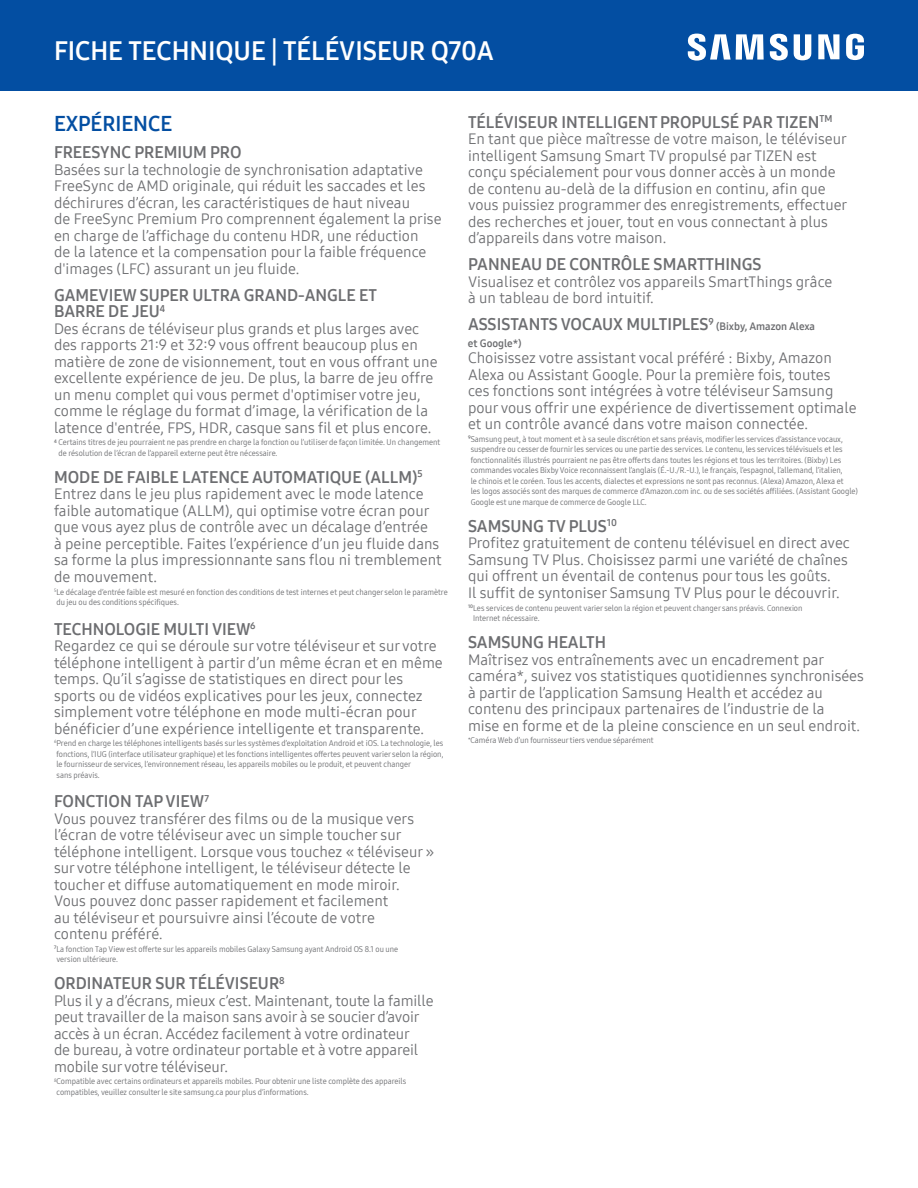
<style>
.page{position:relative;width:918px;height:1188px;background:#fff}
.page>*{position:absolute;margin:0;border:0;box-sizing:border-box;transform-origin:0 0}
.t1{font:26.1px "Samsung One 700";color:#fff}
.t2{font:21px "Samsung One 700";color:#034ea2}
.t3{font:16.5px/16.5px "Samsung One 700";color:#6d6e71}
.t4{font:15px/16.5px "Samsung One 400";color:#6d6e71}
.t5{font:10.5px "Samsung One 700";color:#6d6e71}
.t6{font:8.25px/10.5px "Samsung One 400 C";color:#6d6e71}
.s1{font-size:14.25px}
</style>
<div class="page">
<div style="left:0;top:0;width:918px;height:91px;background:#034ea2"></div>
<svg style="left:688px;top:34px;width:176px;height:27px"></svg>
<h1 class="t1" style="left:54px;top:34px;width:441px">FICHE TECHNIQUE | TÉLÉVISEUR Q70A</h1>
<h2 class="t2" style="left:54px;top:110px;width:120px">EXPÉRIENCE</h2>
<p class="t3" style="left:54px;top:144px;width:189px">FREESYNC PREMIUM PRO</p>
<p class="t4" style="left:54px;top:161px;width:389px">Basées sur la technologie de synchronisation adaptative FreeSync de AMD originale, qui réduit les saccades et les déchirures d’écran, les caractéristiques de haut niveau<br>de FreeSync Premium Pro comprennent également la prise en charge de l’affichage du contenu HDR, une réduction<br>de la latence et la compensation pour la faible fréquence d'images (LFC) assurant un jeu fluide.</p>
<p class="t3" style="left:54px;top:287px;width:325px">GAMEVIEW SUPER ULTRA GRAND-ANGLE ET<br>BARRE DE JEU<sup>4</sup></p>
<p class="t4" style="left:54px;top:320px;width:385px">Des écrans de téléviseur plus grands et plus larges avec des rapports 21:9 et 32:9 vous offrent beaucoup plus en matière de zone de visionnement, tout en vous offrant une excellente expérience de jeu. De plus, la barre de jeu offre un menu complet qui vous permet d'optimiser votre jeu, comme le réglage du format d’image, la vérification de la latence d'entrée, FPS, HDR, casque sans fil et plus encore.</p>
<p class="t6" style="left:58px;top:437px;width:383px;text-indent:-4px"><sup>4</sup> Certains titres de jeu pourraient ne pas prendre en charge la fonction ou l’utiliser de façon limitée. Un changement de résolution de l’écran de l’appareil externe peut être nécessaire.</p>
<p class="t3" style="left:54px;top:469px;width:370px">MODE DE FAIBLE LATENCE AUTOMATIQUE (ALLM)<sup>5</sup></p>
<p class="t4" style="left:54px;top:486px;width:389px">Entrez dans le jeu plus rapidement avec le mode latence faible automatique (ALLM), qui optimise votre écran pour que vous ayez plus de contrôle avec un décalage d’entrée<br>à peine perceptible. Faites l’expérience d’un jeu fluide dans sa forme la plus impressionnante sans flou ni tremblement de mouvement.</p>
<p class="t6" style="left:54px;top:586px;width:395px"><sup>5</sup>Le décalage d’entrée faible est mesuré en fonction des conditions de test internes et peut changer selon le paramètre du jeu ou des conditions spécifiques.</p>
<p class="t3" style="left:54px;top:620px;width:203px">TECHNOLOGIE MULTI VIEW<sup>6</sup></p>
<p class="t4" style="left:54px;top:637px;width:390px">Regardez ce qui se déroule sur votre téléviseur et sur votre téléphone intelligent à partir d’un même écran et en même temps. Qu’il s’agisse de statistiques en direct pour les sports ou de vidéos explicatives pour les jeux, connectez simplement votre téléphone en mode multi-écran pour bénéficier d’une expérience intelligente et transparente.</p>
<p class="t6" style="left:54px;top:738px;width:391px"><sup>6</sup>Prend en charge les téléphones intelligents basés sur les systèmes d’exploitation Android et iOS. La technologie, les fonctions, l’IUG (interface utilisateur graphique) et les fonctions intelligentes offertes peuvent varier selon la région, le fournisseur de services, l’environnement réseau, les appareils mobiles ou le produit, et peuvent changer<br>sans préavis.</p>
<p class="t3" style="left:54px;top:793px;width:157px">FONCTION TAP VIEW<sup>7</sup></p>
<p class="t4" style="left:54px;top:810px;width:382px">Vous pouvez transférer des films ou de la musique vers l’écran de votre téléviseur avec un simple toucher sur téléphone intelligent. Lorsque vous touchez « téléviseur » sur votre téléphone intelligent, le téléviseur détecte le toucher et diffuse automatiquement en mode miroir.<br>Vous pouvez donc passer rapidement et facilement<br>au téléviseur et poursuivre ainsi l’écoute de votre<br>contenu préféré<span class="s1">.</span></p>
<p class="t6" style="left:54px;top:944px;width:346px"><sup>7</sup>La fonction Tap View est offerte sur les appareils mobiles Galaxy Samsung ayant Android OS 8.1 ou une version ultérieure.</p>
<p class="t3" style="left:54px;top:975px;width:232px">ORDINATEUR SUR TÉLÉVISEUR<sup>8</sup></p>
<p class="t4" style="left:54px;top:992px;width:381px">Plus il y a d’écrans, mieux c’est. Maintenant, toute la famille peut travailler de la maison sans avoir à se soucier d’avoir accès à un écran. Accédez facilement à votre ordinateur<br>de bureau, à votre ordinateur portable et à votre appareil mobile sur votre téléviseur.</p>
<p class="t6" style="left:57px;top:1076px;width:351px;text-indent:-3px"><sup>8</sup>Compatible avec certains ordinateurs et appareils mobiles. Pour obtenir une liste complète des appareils compatibles, veuillez consulter le site samsung.ca pour plus d’informations.</p>
<p class="t3" style="left:468px;top:114px;width:366px">TÉLÉVISEUR INTELLIGENT PROPULSÉ PAR TIZEN<sup>TM</sup></p>
<p class="t4" style="left:468px;top:131px;width:381px">En tant que pièce maîtresse de votre maison, le téléviseur intelligent Samsung Smart TV propulsé par TIZEN est conçu spécialement pour vous donner accès à un monde de contenu au-delà de la diffusion en continu, afin que vous puissiez programmer des enregistrements, effectuer des recherches et jouer, tout en vous connectant à plus d’appareils dans votre maison.</p>
<p class="t3" style="left:468px;top:256px;width:295px">PANNEAU DE CONTRÔLE SMARTTHINGS</p>
<p class="t4" style="left:468px;top:273px;width:366px">Visualisez et contrôlez vos appareils SmartThings grâce à un tableau de bord intuitif.</p>
<p class="t3" style="left:468px;top:316px;width:247px">ASSISTANTS VOCAUX MULTIPLES<sup>9</sup></p>
<p class="t5" style="left:716px;top:320px;width:101px">(Bixby, Amazon Alexa</p>
<p class="t5" style="left:468px;top:336px;width:55px">et Google*)</p>
<p class="t4" style="left:468px;top:350px;width:390px">Choisissez votre assistant vocal préféré : Bixby, Amazon Alexa ou Assistant Google. Pour la première fois, toutes<br>ces fonctions sont intégrées à votre téléviseur Samsung pour vous offrir une expérience de divertissement optimale et un contrôle avancé dans votre maison connectée.</p>
<p class="t6" style="left:471px;top:434px;width:389px;text-indent:-3px"><sup>9</sup>Samsung peut, à tout moment et à sa seule discrétion et sans préavis, modifier les services d’assistance vocaux, suspendre ou cesser de fournir les services ou une partie des services. Le contenu, les services télévisuels et les fonctionnalités illustrés pourraient ne pas être offerts dans toutes les régions et tous les territoires. (Bixby) Les commandes vocales Bixby Voice reconnaissent l’anglais (É.-U./R.-U.), le français, l’espagnol, l’allemand, l’italien,<br>le chinois et le coréen. Tous les accents, dialectes et expressions ne sont pas reconnus. (Alexa) Amazon, Alexa et<br>les logos associés sont des marques de commerce d’Amazon.com inc. ou de ses sociétés affiliées. (Assistant Google)<br>Google est une marque de commerce de Google LLC.</p>
<p class="t3" style="left:468px;top:518px;width:151px">SAMSUNG TV PLUS<sup>10</sup></p>
<p class="t4" style="left:468px;top:535px;width:384px">Profitez gratuitement de contenu télévisuel en direct avec Samsung TV Plus. Choisissez parmi une variété de chaînes qui offrent un éventail de contenus pour tous les goûts.<br>Il suffit de syntoniser Samsung TV Plus pour le découvrir.</p>
<p class="t6" style="left:473px;top:602px;width:331px;text-indent:-5px"><sup>10</sup>Les services de contenu peuvent varier selon la région et peuvent changer sans préavis. Connexion<br>Internet nécessaire.</p>
<p class="t3" style="left:468px;top:634px;width:140px">SAMSUNG HEALTH</p>
<p class="t4" style="left:468px;top:651px;width:397px">Maîtrisez vos entraînements avec un encadrement par caméra*, suivez vos statistiques quotidiennes synchronisées à partir de l’application Samsung Health et accédez au contenu des principaux partenaires de l’industrie de la<br>mise en forme et de la pleine conscience en un seul endroit.</p>
<p class="t6" style="left:468px;top:735px;width:187px"><sup>*</sup>Caméra Web d’un fournisseur tiers vendue séparément</p>
</div>
